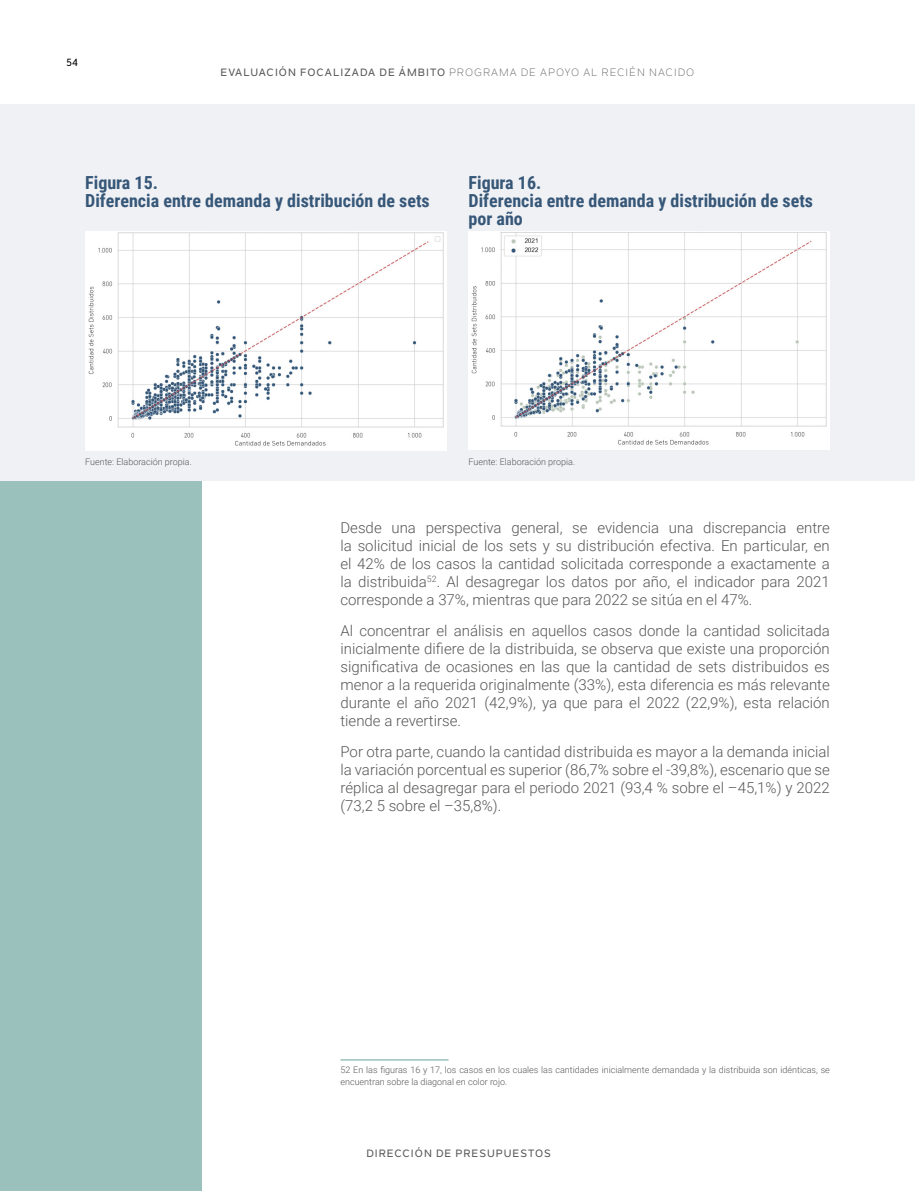
<style>
.page{position:relative;width:915px;height:1191px;background:#fff}
.page>*{position:absolute;margin:0;border:0;box-sizing:border-box;transform-origin:0 0}
.t1{font:700 18px/18px "Roboto Condensed";color:#365778}
.t2{font:300 15px/18px "Roboto";color:#575756;text-align:justify}
.t3{font:10.5px "Nolan Next";letter-spacing:.1em;color:#575756}
.t4{font:500 10.5px "Nolan Next";letter-spacing:.1em;color:#575756}
.t5{font:500 10.5px "Nolan Next";color:#000}
.t6{font:300 9px/12px "Roboto";color:#575756}
.s1{font-weight:500}
</style>
<div class="page">
<div style="left:0;top:353px;width:202px;height:838px;background:#9bc1bc"></div>
<div style="left:0;top:104px;width:914px;height:376px;background:#f0f1f5"></div>
<img style="left:85px;top:231px;width:361px;height:219px">
<img style="left:468px;top:231px;width:361px;height:219px">
<hr style="left:340px;top:1059px;width:108px;height:1px;background:#9bc1bc">
<hr style="left:914px;top:104px;width:1px;height:839px;background:#f0f1f5">
<p class="t5" style="left:67px;top:56px;width:13px">54</p>
<p class="t3" style="left:220px;top:66px;width:475px"><span class="s1">EVALUACIÓN FOCALIZADA DE ÁMBITO</span> PROGRAMA DE APOYO AL RECIÉN NACIDO</p>
<p class="t1" style="left:85px;top:173px;width:346px">Figura 15.<br>Diferencia entre demanda y distribución de sets</p>
<p class="t1" style="left:468px;top:173px;width:346px">Figura 16.<br>Diferencia entre demanda y distribución de sets por año</p>
<p class="t6" style="left:85px;top:455px;width:108px">Fuente: Elaboración propia.</p>
<p class="t6" style="left:468px;top:455px;width:108px">Fuente: Elaboración propia.</p>
<p class="t2" style="left:340px;top:518px;width:490px">Desde una perspectiva general, se evidencia una discrepancia entre la solicitud inicial de los sets y su distribución efectiva. En particular, en el 42% de los casos la cantidad solicitada corresponde a exactamente a la distribuida<sup>52</sup>. Al desagregar los datos por año, el indicador para 2021 corresponde a 37%, mientras que para 2022 se sitúa en el 47%.</p>
<p class="t2" style="left:340px;top:621px;width:490px">Al concentrar el análisis en aquellos casos donde la cantidad solicitada inicialmente difiere de la distribuida, se observa que existe una proporción significativa de ocasiones en las que la cantidad de sets distribuidos es menor a la requerida originalmente (33%), esta diferencia es más relevante durante el año 2021 (42,9%), ya que para el 2022 (22,9%), esta relación tiende a revertirse.</p>
<p class="t2" style="left:340px;top:741px;width:490px">Por otra parte, cuando la cantidad distribuida es mayor a la demanda inicial la variación porcentual es superior (86,7% sobre el -39,8%), escenario que se réplica al desagregar para el periodo 2021 (93,4 % sobre el –45,1%) y 2022 (73,2 5 sobre el –35,8%).</p>
<p class="t6" style="left:340px;top:1063px;width:490px">52 En las figuras 16 y 17, los casos en los cuales las cantidades inicialmente demandada y la distribuida son idénticas, se encuentran sobre la diagonal en color rojo.</p>
<p class="t4" style="left:366px;top:1147px;width:186px">DIRECCIÓN DE PRESUPUESTOS</p>
</div>
